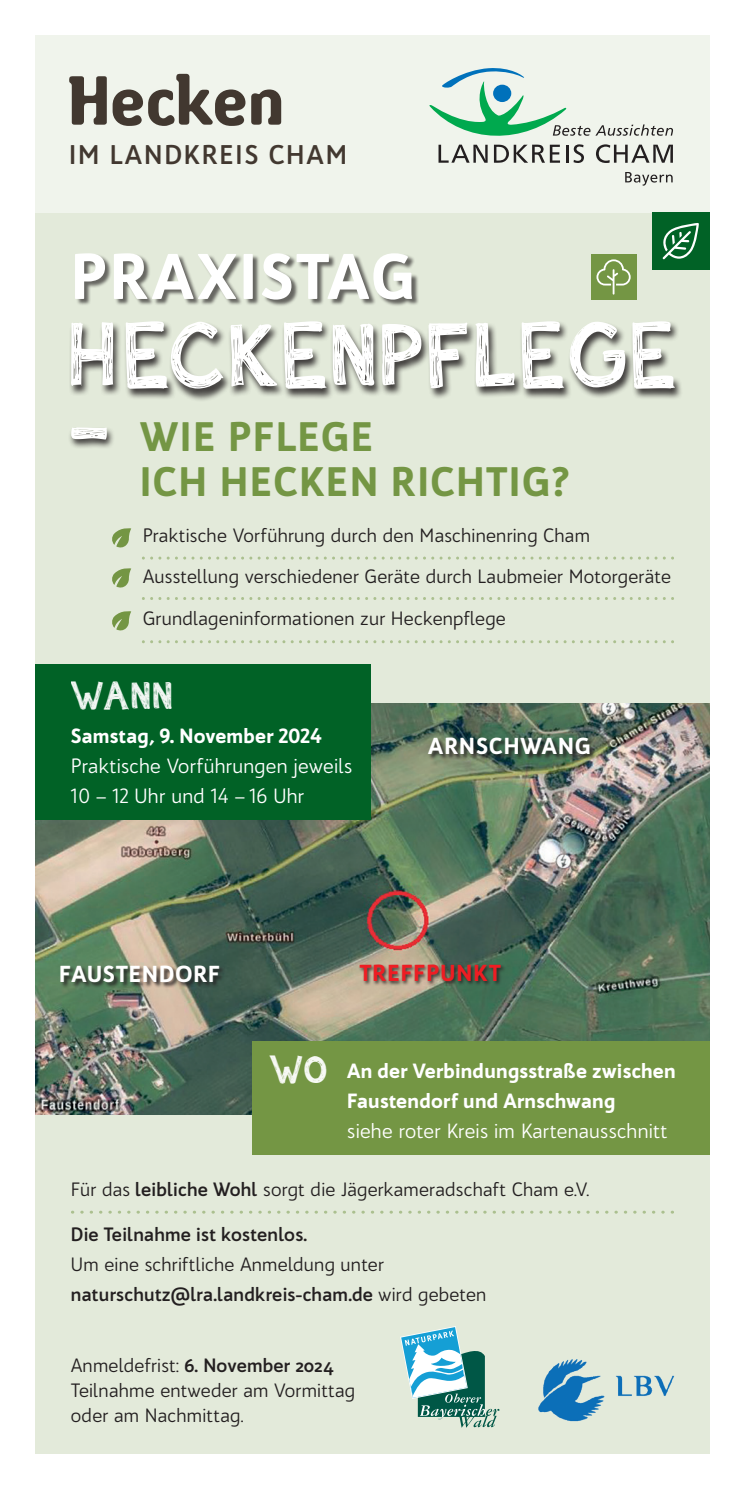
<style>
.page{position:relative;width:745px;height:1489px;background:#fff}
.page>*{position:absolute;margin:0;border:0;box-sizing:border-box;transform-origin:0 0}
.t1{font:91.75px "appleberry";letter-spacing:.06em;color:#fff}
.t2{font:87.5px "appleberry";color:#fff}
.t3{font:900 62.5px "Bw Quinta Pro";letter-spacing:.05em;color:#fff}
.t4{font:900 40px "Bw Quinta Pro";letter-spacing:.05em;color:#749644}
.t5{font:40px "appleberry";letter-spacing:.045em;color:#fff}
.t6{font:700 26.25px "Bw Quinta Pro";letter-spacing:.07em;color:#423830}
.t7{font:900 22.5px "Bw Quinta Pro";letter-spacing:.05em;color:#fff}
.t8{font:900 22.5px "Bw Quinta Pro";letter-spacing:.05em;color:#ee1d23}
.t9{font:20px "Bw Quinta Pro";letter-spacing:.01em;color:#fff}
.t10{font:900 20px/30px "Bw Quinta Pro";letter-spacing:.01em;color:#fff}
.t11{font:18.75px/30px "Bw Quinta Pro";letter-spacing:.01em;color:#231f20}
.t12{font:700 18.75px "Bw Quinta Pro";letter-spacing:.01em;color:#231f20}
.s1{font-weight:700}
.s2{font-weight:400}
</style>
<div class="page">
<div style="left:35px;top:35px;width:674px;height:1418px;background:#e3eada"></div>
<div style="left:35px;top:35px;width:674px;height:178px;background:#f0f4ec"></div>
<img style="left:36px;top:703px;width:673px;height:411px">
<svg style="left:625px;top:172px;width:47px;height:14px"></svg>
<svg style="left:429px;top:68px;width:243px;height:95px"></svg>
<svg style="left:69px;top:74px;width:212px;height:52px"></svg>
<div style="left:76px;top:254px;width:342px;height:52px;background:#231f20;opacity:.65"></div>
<div style="left:69px;top:321px;width:614px;height:81px;background:#231f20;opacity:.85"></div>
<div style="left:68px;top:427px;width:47px;height:22px;background:#231f20;opacity:.85"></div>
<svg style="left:400px;top:1326px;width:99px;height:101px"></svg>
<img style="left:538px;top:1359px;width:137px;height:63px">
<svg style="left:112px;top:528px;width:19px;height:20px"></svg>
<svg style="left:112px;top:568px;width:19px;height:20px"></svg>
<svg style="left:112px;top:611px;width:19px;height:20px"></svg>
<svg style="left:142px;top:556px;width:531px;height:3px"></svg>
<svg style="left:142px;top:597px;width:531px;height:3px"></svg>
<svg style="left:142px;top:640px;width:531px;height:3px"></svg>
<svg style="left:71px;top:1210px;width:602px;height:3px"></svg>
<div style="left:35px;top:664px;width:336px;height:156px;background:#016226"></div>
<div style="left:252px;top:1040px;width:457px;height:114px;background:#749644"></div>
<div style="left:61px;top:965px;width:164px;height:23px;background:#231f20;opacity:.85"></div>
<div style="left:428px;top:737px;width:167px;height:23px;background:#231f20;opacity:.85"></div>
<div style="left:358px;top:963px;width:147px;height:23px;background:#231f20;opacity:.85"></div>
<div style="left:651px;top:213px;width:58px;height:57px;background:#016226"></div>
<svg style="left:662px;top:223px;width:36px;height:36px"></svg>
<div style="left:590px;top:254px;width:46px;height:46px;background:#749644"></div>
<svg style="left:596px;top:259px;width:34px;height:35px"></svg>
<p class="t6" style="left:69px;top:138px;width:279px">IM LANDKREIS CHAM</p>
<p class="t3" style="left:71px;top:236px;width:345px">PRAXISTAG</p>
<p class="t1" style="left:71px;top:292px;width:605px">HECKENPFLEGE</p>
<p class="t2" style="left:71px;top:375px;width:39px">–</p>
<p class="t4" style="left:140px;top:410px;width:234px">WIE PFLEGE</p>
<p class="t4" style="left:140px;top:455px;width:430px">ICH HECKEN RICHTIG?</p>
<p class="t11" style="left:143px;top:520px;width:448px">Praktische Vorführung durch den Maschinenring Cham</p>
<p class="t11" style="left:143px;top:561px;width:529px">Ausstellung verschiedener Geräte durch Laubmeier Motorgeräte</p>
<p class="t11" style="left:143px;top:603px;width:364px">Grundlageninformationen zur Heckenpflege</p>
<h3 class="t5" style="left:71px;top:668px;width:103px">WANN</h3>
<p class="t10" style="left:71px;top:721px;width:252px">Samstag, 9. November 2024</p>
<p class="t9" style="left:71px;top:753px;width:283px">Praktische Vorführungen jeweils</p>
<p class="t9" style="left:71px;top:783px;width:234px">10 – 12 Uhr und 14 – 16 Uhr</p>
<p class="t7" style="left:428px;top:731px;width:164px">ARNSCHWANG</p>
<p class="t7" style="left:59px;top:959px;width:162px">FAUSTENDORF</p>
<p class="t8" style="left:359px;top:958px;width:142px">TREFFPUNKT</p>
<h3 class="t5" style="left:269px;top:1042px;width:60px">WO</h3>
<p class="t10" style="left:347px;top:1055px;width:330px">An der Verbindungsstraße zwischen<br>Faustendorf und Arnschwang</p>
<p class="t9" style="left:347px;top:1117px;width:322px">siehe roter Kreis im Kartenausschnitt</p>
<p class="t11" style="left:71px;top:1173px;width:519px">Für das <span class="s1">leibliche Wohl</span> sorgt die Jägerkameradschaft Cham e.V.</p>
<p class="t12" style="left:71px;top:1222px;width:238px">Die Teilnahme ist kostenlos.</p>
<p class="t11" style="left:71px;top:1248px;width:417px">Um eine schriftliche Anmeldung unter <span class="s1">naturschutz@lra.landkreis-cham.de</span> wird gebeten</p>
<p class="t12" style="left:71px;top:1352px;width:264px"><span class="s2">Anmeldefrist:</span> 6. November 2024</p>
<p class="t11" style="left:71px;top:1374px;width:285px">Teilnahme entweder am Vormittag</p>
<p class="t11" style="left:71px;top:1399px;width:174px">oder am Nachmittag.</p>
</div>
